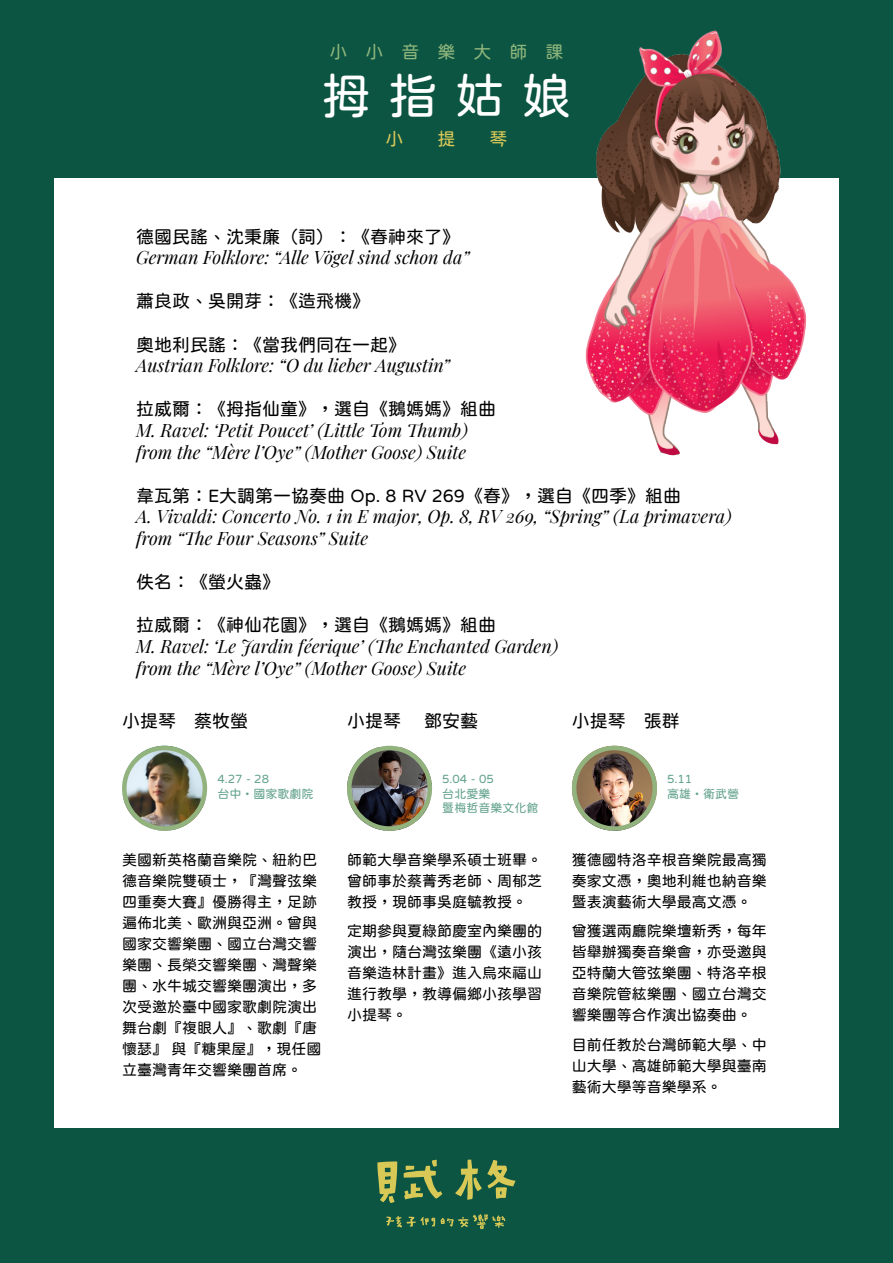
<style>
.page{position:relative;width:893px;height:1263px;background:#0c5542}
.page>*{position:absolute;margin:0;border:0;box-sizing:border-box;transform-origin:0 0}
.t1{font:49.5px "jf openhuninn 2.0";color:#fff}
.t2{font:italic 18px/21.6px "Playfair Display";color:#000}
.t3{font:18px "jf openhuninn 2.0";color:#000}
.t4{font:18px "jf openhuninn 2.0";letter-spacing:1em;color:#8eb57c}
.t5{font:18px "jf openhuninn 2.0";color:#dac958}
.t6{font:15px/21px "jf openhuninn 2.0";color:#000;text-align:justify}
.t7{font:12px/14.4px "jf openhuninn 2.0";color:#63a28e}
</style>
<div class="page">
<div style="left:54px;top:179px;width:785px;height:948px;background:#fff"></div>
<svg style="left:386px;top:1216px;width:49px;height:11px"></svg>
<svg style="left:441px;top:1214px;width:64px;height:15px"></svg>
<svg style="left:455px;top:1160px;width:61px;height:40px"></svg>
<svg style="left:377px;top:1161px;width:20px;height:42px"></svg>
<svg style="left:404px;top:1159px;width:38px;height:40px"></svg>
<img style="left:122px;top:746px;width:85px;height:85px;border-radius:43px">
<div style="left:122px;top:746px;width:85px;height:85px;border:4px solid #92b37e;border-radius:50%"></div>
<img style="left:347px;top:747px;width:85px;height:84px">
<div style="left:347px;top:746px;width:85px;height:85px;border:4px solid #92b37e;border-radius:50%"></div>
<img style="left:572px;top:746px;width:85px;height:85px;border-radius:43px">
<div style="left:572px;top:746px;width:85px;height:85px;border:4px solid #92b37e;border-radius:50%"></div>
<img style="left:380px;top:30px;width:459px;height:426px">
<p class="t4" style="left:329px;top:40px;width:236px">小小音樂大師課</p>
<h1 class="t1" style="left:321px;top:63px;width:251px">拇指姑娘</h1>
<p class="t5" style="left:385px;top:127px;width:19px">小</p>
<p class="t5" style="left:437px;top:127px;width:19px">提</p>
<p class="t5" style="left:490px;top:127px;width:19px">琴</p>
<p class="t3" style="left:136px;top:225px;width:325px">德國民謠、沈秉廉（詞）：《春神來了》</p>
<p class="t2" style="left:136px;top:245px;width:335px">German Folklore: “Alle Vögel sind schon da”</p>
<p class="t3" style="left:136px;top:289px;width:235px">蕭良政、吳開芽：《造飛機》</p>
<p class="t3" style="left:136px;top:333px;width:271px">奧地利民謠：《當我們同在一起》</p>
<p class="t2" style="left:136px;top:353px;width:316px">Austrian Folklore: “O du lieber Augustin”</p>
<p class="t3" style="left:136px;top:397px;width:361px">拉威爾：《拇指仙童》，選自《鵝媽媽》組曲</p>
<p class="t2" style="left:136px;top:418px;width:333px">M. Ravel: ‘Petit Poucet’ (Little Tom Thumb) from the “Mère l’Oye” (Mother Goose) Suite</p>
<p class="t3" style="left:136px;top:484px;width:546px">韋瓦第：E大調第一協奏曲 Op. 8 RV 269《春》，選自《四季》組曲</p>
<p class="t2" style="left:136px;top:504px;width:597px">A. Vivaldi: Concerto No. 1 in E major, Op. 8, RV 269, “Spring” (La primavera) from “The Four Seasons” Suite</p>
<p class="t3" style="left:136px;top:570px;width:145px">佚名：《螢火蟲》</p>
<p class="t3" style="left:136px;top:613px;width:361px">拉威爾：《神仙花園》，選自《鵝媽媽》組曲</p>
<p class="t2" style="left:136px;top:634px;width:424px">M. Ravel: ‘Le Jardin féerique’ (The Enchanted Garden) from the “Mère l’Oye” (Mother Goose) Suite</p>
<p class="t3" style="left:122px;top:709px;width:127px">小提琴　蔡牧螢</p>
<p class="t3" style="left:347px;top:709px;width:133px">小提琴　 鄧安藝</p>
<p class="t3" style="left:572px;top:709px;width:109px">小提琴　張群</p>
<p class="t7" style="left:217px;top:772px;width:97px">4.27 - 28<br>台中・國家歌劇院</p>
<p class="t6" style="left:122px;top:849px;width:201px;text-align:left">美國新英格蘭音樂院、紐約巴德音樂院雙碩士，『灣聲弦樂四重奏大賽』優勝得主，足跡遍佈北美、歐洲與亞洲。曾與國家交響樂團、國立台灣交響樂團、長榮交響樂團、灣聲樂團、水牛城交響樂團演出，多次受邀於臺中國家歌劇院演出舞台劇『複眼人』、歌劇『唐懷瑟』 與『糖果屋』，現任國立臺灣青年交響樂團首席。</p>
<p class="t7" style="left:442px;top:772px;width:97px">5.04 - 05<br>台北愛樂<br>暨梅哲音樂文化館</p>
<p class="t6" style="left:347px;top:849px;width:196px">師範大學音樂學系碩士班畢。曾師事於蔡菁秀老師、周郁芝教授，現師事吳庭毓教授。</p>
<p class="t6" style="left:347px;top:920px;width:196px">定期參與夏綠節慶室內樂團的演出，隨台灣弦樂團《遠小孩音樂造林計畫》進入烏來福山進行教學，教導偏鄉小孩學習小提琴。</p>
<p class="t7" style="left:667px;top:772px;width:73px">5.11<br>高雄・衛武營</p>
<p class="t6" style="left:572px;top:849px;width:196px">獲德國特洛辛根音樂院最高獨奏家文憑，奧地利維也納音樂暨表演藝術大學最高文憑。</p>
<p class="t6" style="left:572px;top:920px;width:196px">曾獲選兩廳院樂壇新秀，每年皆舉辦獨奏音樂會，亦受邀與亞特蘭大管弦樂團、特洛辛根音樂院管絃樂團、國立台灣交響樂團等合作演出協奏曲。</p>
<p class="t6" style="left:572px;top:1034px;width:196px">目前任教於台灣師範大學、中山大學、高雄師範大學與臺南藝術大學等音樂學系。</p>
</div>
